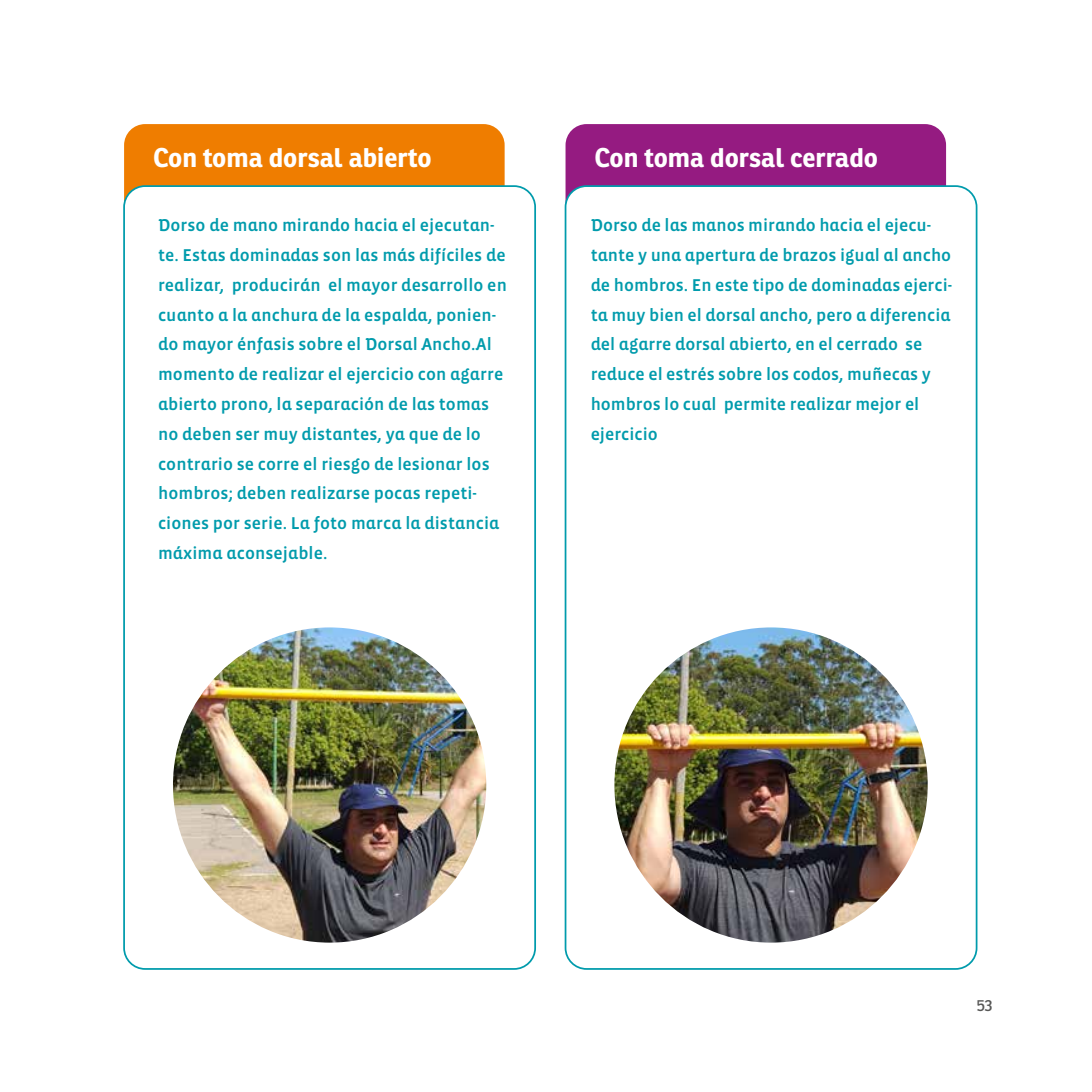
<style>
.page{position:relative;width:1092px;height:1092px;background:#fff}
.page>*{position:absolute;margin:0;border:0;box-sizing:border-box;transform-origin:0 0}
.t1{font:700 26.25px "Ronnia";color:#fff}
.t2{font:17.5px/29.8px "Vista Sans Alt Med";letter-spacing:.005em;color:#009bac}
.t3{font:15.75px "Ronnia";color:#575756}
</style>
<div class="page">
<div style="left:124px;top:124px;width:380px;height:102px;background:#ef7d00;border-radius:21px"></div>
<div style="left:565px;top:124px;width:381px;height:102px;background:#951b81;border-radius:21px"></div>
<div style="left:124px;top:186px;width:411px;height:782px;background:#fff;border-radius:21px"></div>
<div style="left:123px;top:185px;width:413px;height:784px;border:2px solid #009bac;border-radius:21px"></div>
<div style="left:565px;top:186px;width:411px;height:782px;background:#fff;border-radius:21px"></div>
<div style="left:564px;top:185px;width:413px;height:784px;border:2px solid #009bac;border-radius:21px"></div>
<img style="left:173px;top:627px;width:313px;height:315px">
<img style="left:614px;top:627px;width:313px;height:315px">
<h1 class="t1" style="left:153px;top:141px;width:280px">Con toma dorsal abierto</h1>
<h1 class="t1" style="left:594px;top:141px;width:285px">Con toma dorsal cerrado</h1>
<p class="t2" style="left:158px;top:211px;width:350px">Dorso de mano mirando hacia el ejecutan&shy;te. Estas dominadas son las más difíciles de realizar, producirán el mayor desarrollo en cuanto a la anchura de la espalda, ponien&shy;do mayor énfasis sobre el Dorsal Ancho.Al momento de realizar el ejercicio con agarre abierto prono, la separación de las tomas no deben ser muy distantes, ya que de lo contrario se corre el riesgo de lesionar los hombros; deben realizarse pocas repeti&shy;ciones por serie. La foto marca la distancia máxima aconsejable.</p>
<p class="t2" style="left:590px;top:211px;width:363px">Dorso de las manos mirando hacia el ejecu&shy;tante y una apertura de brazos igual al ancho de hombros. En este tipo de dominadas ejerci&shy;ta muy bien el dorsal ancho, pero a diferencia del agarre dorsal abierto, en el cerrado se reduce el estrés sobre los codos, muñecas y hombros lo cual permite realizar mejor el ejercicio</p>
<p class="t3" style="left:976px;top:995px;width:18px">53</p>
</div>
